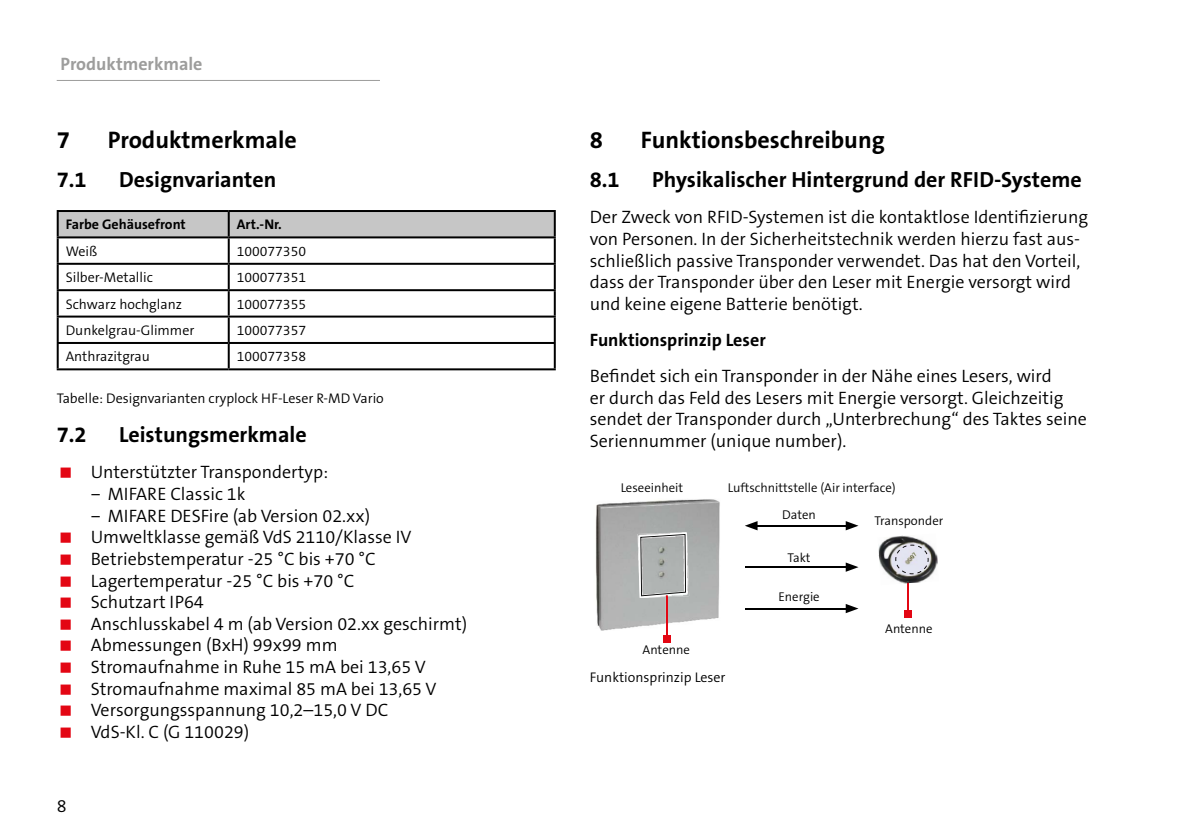
<style>
.page{position:relative;width:1191px;height:840px;background:#fff}
.page>*{position:absolute;margin:0;border:0;box-sizing:border-box;transform-origin:0 0}
.t1{font:700 24px "The Sans B Plus W7";color:#000}
.t2{font:700 22px "The Sans B Plus W7";color:#000}
._001__Fliess-links{font:300 18px/21.6px "The Sans B Plus W4";color:#000}
._010__Bold-links{font:700 18px "The Sans B Plus W7";color:#000}
.t3{font:700 18px "The Sans B Plus W7";color:#9d9d9c}
._063__Fliess-links{font:300 14px "The Sans B Plus W4";color:#000}
._030__Bildunter{font:300 14px "The Sans B Plus W4";color:#000}
._075__Bold-links-_S{font:700 14px "The Sans B Plus W7";color:#000}
.t4{font:300 12.8px/27.4px "The Sans B Plus W4";color:#000}
</style>
<div class="page">
<hr style="left:57px;top:80px;width:323px;height:1px;background:#9d9d9c">
<img style="left:595px;top:499px;width:125px;height:131px">
<hr style="left:744px;top:566px;width:104px;height:1px;background:#000">
<svg style="left:845px;top:562px;width:13px;height:9px"></svg>
<hr style="left:744px;top:607px;width:104px;height:2px;background:#000">
<svg style="left:845px;top:604px;width:13px;height:9px"></svg>
<hr style="left:754px;top:524px;width:94px;height:2px;background:#000">
<svg style="left:745px;top:521px;width:12px;height:9px"></svg>
<svg style="left:845px;top:521px;width:13px;height:9px"></svg>
<hr style="left:666px;top:595px;width:1px;height:44px;background:#e30613">
<div style="left:663px;top:635px;width:7px;height:7px;background:#e30613"></div>
<hr style="left:906px;top:581px;width:2px;height:33px;background:#e30613">
<div style="left:904px;top:610px;width:7px;height:7px;background:#e30613"></div>
<img style="left:878px;top:535px;width:60px;height:49px">
<svg style="left:895px;top:544px;width:33px;height:30px"></svg>
<img style="left:637px;top:532px;width:52px;height:65px">
<svg style="left:640px;top:533px;width:46px;height:63px;background:#aaadac"></svg>
<div style="left:59px;top:212px;width:495px;height:24px;background:#c6c6c6"></div>
<hr style="left:57px;top:210px;width:172px;height:2px;background:#000">
<hr style="left:57px;top:212px;width:2px;height:24px;background:#000">
<hr style="left:229px;top:210px;width:327px;height:2px;background:#000">
<hr style="left:228px;top:212px;width:2px;height:24px;background:#000">
<hr style="left:554px;top:212px;width:2px;height:24px;background:#000">
<hr style="left:57px;top:236px;width:172px;height:2px;background:#000">
<hr style="left:57px;top:238px;width:2px;height:25px;background:#000">
<hr style="left:229px;top:236px;width:327px;height:2px;background:#000">
<hr style="left:228px;top:238px;width:2px;height:25px;background:#000">
<hr style="left:554px;top:238px;width:2px;height:25px;background:#000">
<hr style="left:57px;top:263px;width:172px;height:2px;background:#000">
<hr style="left:57px;top:265px;width:2px;height:24px;background:#000">
<hr style="left:229px;top:263px;width:327px;height:2px;background:#000">
<hr style="left:228px;top:265px;width:2px;height:24px;background:#000">
<hr style="left:554px;top:265px;width:2px;height:24px;background:#000">
<hr style="left:57px;top:289px;width:172px;height:2px;background:#000">
<hr style="left:57px;top:291px;width:2px;height:24px;background:#000">
<hr style="left:229px;top:289px;width:327px;height:2px;background:#000">
<hr style="left:228px;top:291px;width:2px;height:24px;background:#000">
<hr style="left:554px;top:291px;width:2px;height:24px;background:#000">
<hr style="left:57px;top:315px;width:172px;height:2px;background:#000">
<hr style="left:57px;top:317px;width:2px;height:25px;background:#000">
<hr style="left:229px;top:315px;width:327px;height:2px;background:#000">
<hr style="left:228px;top:317px;width:2px;height:25px;background:#000">
<hr style="left:554px;top:317px;width:2px;height:25px;background:#000">
<hr style="left:57px;top:342px;width:172px;height:2px;background:#000">
<hr style="left:57px;top:344px;width:2px;height:24px;background:#000">
<hr style="left:229px;top:342px;width:327px;height:2px;background:#000">
<hr style="left:228px;top:344px;width:2px;height:24px;background:#000">
<hr style="left:554px;top:344px;width:2px;height:24px;background:#000">
<hr style="left:57px;top:368px;width:172px;height:2px;background:#000">
<hr style="left:229px;top:368px;width:327px;height:2px;background:#000">
<p class="t3" style="left:61px;top:52px;width:143px">Produktmerkmale</p>
<p class="t1" style="left:57px;top:125px;width:15px">7</p>
<p class="t1" style="left:108px;top:125px;width:191px">Produktmerkmale</p>
<p class="t2" style="left:57px;top:166px;width:31px">7.1</p>
<p class="t2" style="left:119px;top:166px;width:159px">Designvarianten</p>
<p class="_075__Bold-links-_S" style="left:66px;top:215px;width:122px">Farbe Gehäusefront</p>
<p class="_075__Bold-links-_S" style="left:237px;top:215px;width:45px">Art.-Nr.</p>
<p class="_063__Fliess-links" style="left:66px;top:242px;width:33px">Weiß</p>
<p class="_063__Fliess-links" style="left:237px;top:242px;width:71px">100077350</p>
<p class="_063__Fliess-links" style="left:66px;top:268px;width:89px">Silber-Metallic</p>
<p class="_063__Fliess-links" style="left:237px;top:268px;width:71px">100077351</p>
<p class="_063__Fliess-links" style="left:66px;top:295px;width:118px">Schwarz hochglanz</p>
<p class="_063__Fliess-links" style="left:237px;top:295px;width:71px">100077355</p>
<p class="_063__Fliess-links" style="left:66px;top:321px;width:130px">Dunkelgrau-Glimmer</p>
<p class="_063__Fliess-links" style="left:237px;top:321px;width:71px">100077357</p>
<p class="_063__Fliess-links" style="left:66px;top:347px;width:86px">Anthrazitgrau</p>
<p class="_063__Fliess-links" style="left:237px;top:347px;width:71px">100077358</p>
<p class="_030__Bildunter" style="left:57px;top:389px;width:329px">Tabelle: Designvarianten cryplock HF-Leser R-MD Vario</p>
<p class="t2" style="left:57px;top:420px;width:31px">7.2</p>
<p class="t2" style="left:119px;top:420px;width:189px">Leistungsmerkmale</p>
<p class="_001__Fliess-links" style="left:57px;top:794px;width:11px">8</p>
<p class="_001__Fliess-links" style="left:91px;top:461px;width:239px">Unterstützter Transpondertyp:</p>
<p class="_001__Fliess-links" style="left:91px;top:483px;width:156px">− MIFARE Classic 1k</p>
<p class="_001__Fliess-links" style="left:91px;top:504px;width:281px">− MIFARE DESFire (ab Version 02.xx)</p>
<p class="_001__Fliess-links" style="left:91px;top:526px;width:322px">Umweltklasse gemäß VdS 2110/Klasse IV</p>
<p class="_001__Fliess-links" style="left:91px;top:548px;width:286px">Betriebstemperatur -25 °C bis +70 °C</p>
<p class="_001__Fliess-links" style="left:91px;top:569px;width:265px">Lagertemperatur -25 °C bis +70 °C</p>
<p class="_001__Fliess-links" style="left:91px;top:591px;width:115px">Schutzart IP64</p>
<p class="_001__Fliess-links" style="left:91px;top:612px;width:378px">Anschlusskabel 4 m (ab Version 02.xx geschirmt)</p>
<p class="_001__Fliess-links" style="left:91px;top:634px;width:248px">Abmessungen (BxH) 99x99 mm</p>
<p class="_001__Fliess-links" style="left:91px;top:656px;width:336px">Stromaufnahme in Ruhe 15 mA bei 13,65 V</p>
<p class="_001__Fliess-links" style="left:91px;top:677px;width:347px">Stromaufnahme maximal 85 mA bei 13,65 V</p>
<p class="_001__Fliess-links" style="left:91px;top:699px;width:299px">Versorgungsspannung 10,2–15,0 V DC</p>
<p class="_001__Fliess-links" style="left:91px;top:720px;width:160px">VdS-Kl. C (G 110029)</p>
<p class="t1" style="left:590px;top:125px;width:15px">8</p>
<p class="t1" style="left:641px;top:125px;width:245px">Funktionsbeschreibung</p>
<p class="t2" style="left:590px;top:166px;width:31px">8.1</p>
<p class="t2" style="left:652px;top:166px;width:431px">Physikalischer Hintergrund der RFID-Systeme</p>
<p class="_001__Fliess-links" style="left:590px;top:206px;width:500px">Der Zweck von RFID-Systemen ist die kontaktlose Identifizierung von Personen. In der Sicherheitstechnik werden hierzu fast aus&shy;schließlich passive Transponder verwendet. Das hat den Vorteil, dass der Transponder über den Leser mit Energie versorgt wird und keine eigene Batterie benötigt.</p>
<p class="_010__Bold-links" style="left:590px;top:328px;width:177px">Funktionsprinzip Leser</p>
<p class="_001__Fliess-links" style="left:590px;top:365px;width:498px">Befindet sich ein Transponder in der Nähe eines Lesers, wird<br>er durch das Feld des Lesers mit Energie versorgt. Gleichzeitig sendet der Transponder durch „Unterbrechung“ des Taktes seine Seriennummer (unique number).</p>
<p class="t4" style="left:620px;top:473px;width:64px">Leseeinheit</p>
<p class="t4" style="left:782px;top:473px;width:115px;text-indent:-55px">Luftschnittstelle (Air interface)<br>Daten</p>
<p class="t4" style="left:787px;top:543px;width:24px">Takt</p>
<p class="t4" style="left:778px;top:582px;width:43px">Energie</p>
<p class="t4" style="left:874px;top:507px;width:70px">Transponder</p>
<p class="t4" style="left:642px;top:635px;width:49px">Antenne</p>
<p class="_030__Bildunter" style="left:590px;top:667px;width:137px">Funktionsprinzip Leser</p>
<p class="t4" style="left:885px;top:614px;width:49px">Antenne</p>
</div>
